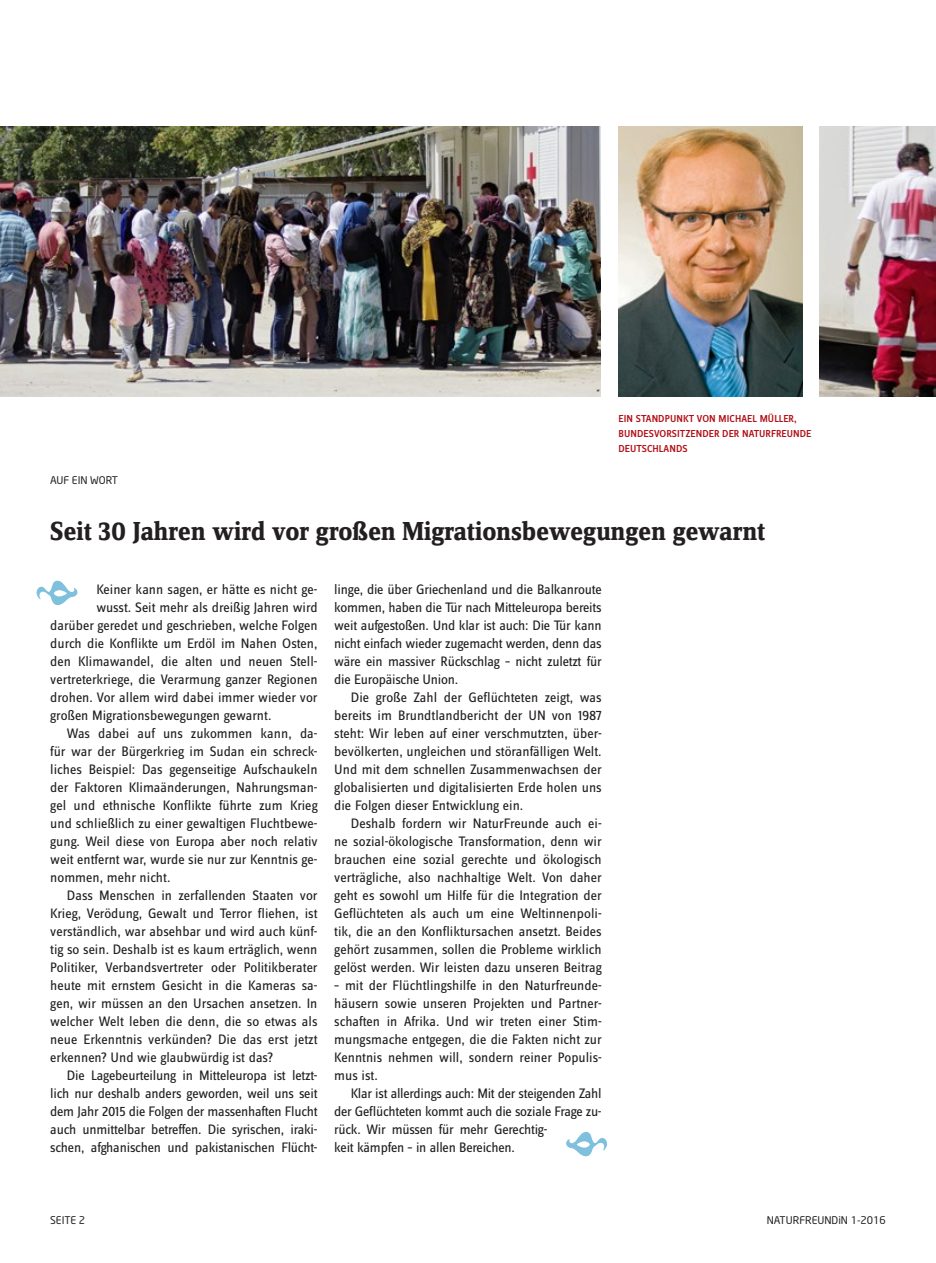
<style>
.page{position:relative;width:936px;height:1263px;background:#fff}
.page>*{position:absolute;margin:0;border:0;box-sizing:border-box;transform-origin:0 0}
.t1{font:27px "Zine Serif Dis OT Bld";color:#231f20}
.t2{font:14.25px/18px "Zine Sans Dis OT";color:#231f20;text-align:justify}
.t3{font:14.25px/18px "Zine Sans Dis OT";letter-spacing:-.02em;color:#231f20}
.t4{font:500 10.5px/15px "Zine Sans Dis OT";letter-spacing:.01em;color:#b00d15}
.t5{font:10.5px "Neo Sans";color:#231f20}
</style>
<div class="page">
<img style="left:0;top:126px;width:935px;height:270px">
<div style="left:601px;top:108px;width:218px;height:306px;background:#fff"></div>
<img style="left:618px;top:126px;width:184px;height:270px">
<p class="t4" style="left:618px;top:412px;width:194px">EIN STANDPUNKT VON MICHAEL MÜLLER,<br>BUNDESVORSITZENDER DER NATURFREUNDE<br>DEUTSCHLANDS</p>
<p class="t5" style="left:50px;top:474px;width:69px">AUF EIN WORT</p>
<h1 class="t1" style="left:50px;top:517px;width:716px">Seit 30 Jahren wird vor großen Migrationsbewegungen gewarnt</h1>
<p class="t2" style="left:96px;top:581px;width:223px">Keiner kann sagen, er hätte es nicht ge-</p>
<p class="t2" style="left:96px;top:599px;width:223px">wusst. Seit mehr als dreißig Jahren wird</p>
<p class="t2" style="left:50px;top:617px;width:269px">darüber geredet und geschrieben, welche Folgen</p>
<p class="t2" style="left:50px;top:635px;width:269px">durch die Konflikte um Erdöl im Nahen Osten,</p>
<p class="t2" style="left:50px;top:653px;width:269px">den Klimawandel, die alten und neuen Stell-</p>
<p class="t2" style="left:50px;top:671px;width:269px">vertreterkriege, die Verarmung ganzer Regionen</p>
<p class="t2" style="left:50px;top:689px;width:269px">drohen. Vor allem wird dabei immer wieder vor</p>
<p class="t2" style="left:50px;top:707px;width:223px">großen Migrationsbewegungen gewarnt.</p>
<p class="t2" style="left:67px;top:725px;width:252px">Was dabei auf uns zukommen kann, da-</p>
<p class="t2" style="left:50px;top:743px;width:269px">für war der Bürgerkrieg im Sudan ein schreck-</p>
<p class="t2" style="left:50px;top:761px;width:269px">liches Beispiel: Das gegenseitige Aufschaukeln</p>
<p class="t2" style="left:50px;top:779px;width:269px">der Faktoren Klimaänderungen, Nahrungsman-</p>
<p class="t2" style="left:50px;top:797px;width:269px">gel und ethnische Konflikte führte zum Krieg</p>
<p class="t2" style="left:50px;top:815px;width:269px">und schließlich zu einer gewaltigen Fluchtbewe-</p>
<p class="t2" style="left:50px;top:833px;width:269px">gung. Weil diese von Europa aber noch relativ</p>
<p class="t2" style="left:50px;top:851px;width:269px">weit entfernt war, wurde sie nur zur Kenntnis ge-</p>
<p class="t2" style="left:50px;top:869px;width:122px">nommen, mehr nicht.</p>
<p class="t2" style="left:67px;top:887px;width:252px">Dass Menschen in zerfallenden Staaten vor</p>
<p class="t2" style="left:50px;top:905px;width:269px">Krieg, Verödung, Gewalt und Terror fliehen, ist</p>
<p class="t2" style="left:50px;top:923px;width:269px">verständlich, war absehbar und wird auch künf-</p>
<p class="t2" style="left:50px;top:941px;width:269px">tig so sein. Deshalb ist es kaum erträglich, wenn</p>
<p class="t2" style="left:50px;top:959px;width:269px">Politiker, Verbandsvertreter oder Politikberater</p>
<p class="t2" style="left:50px;top:977px;width:269px">heute mit ernstem Gesicht in die Kameras sa-</p>
<p class="t2" style="left:50px;top:995px;width:269px">gen, wir müssen an den Ursachen ansetzen. In</p>
<p class="t2" style="left:50px;top:1013px;width:269px">welcher Welt leben die denn, die so etwas als</p>
<p class="t2" style="left:50px;top:1031px;width:269px">neue Erkenntnis verkünden? Die das erst jetzt</p>
<p class="t2" style="left:50px;top:1049px;width:224px">erkennen? Und wie glaubwürdig ist das?</p>
<p class="t2" style="left:67px;top:1067px;width:252px">Die Lagebeurteilung in Mitteleuropa ist letzt-</p>
<p class="t2" style="left:50px;top:1085px;width:269px">lich nur deshalb anders geworden, weil uns seit</p>
<p class="t2" style="left:50px;top:1103px;width:269px">dem Jahr 2015 die Folgen der massenhaften Flucht</p>
<p class="t2" style="left:50px;top:1121px;width:269px">auch unmittelbar betreffen. Die syrischen, iraki-</p>
<p class="t2" style="left:50px;top:1139px;width:269px">schen, afghanischen und pakistanischen Flücht-</p>
<p class="t2" style="left:334px;top:581px;width:269px">linge, die über Griechenland und die Balkanroute kommen, haben die Tür nach Mitteleuropa bereits weit aufgestoßen. Und klar ist auch: Die Tür kann nicht einfach wieder zugemacht werden, denn das wäre ein massiver Rückschlag – nicht zuletzt für die Europäische Union.</p>
<p class="t2" style="left:334px;top:689px;width:269px;text-indent:17px">Die große Zahl der Geflüchteten zeigt, was bereits im Brundtlandbericht der UN von 1987 steht: Wir leben auf einer verschmutzten, über&shy;bevölkerten, ungleichen und störanfälligen Welt.<br>Und mit dem schnellen Zusammenwachsen der globalisierten und digitalisierten Erde holen uns die Folgen dieser Entwicklung ein.</p>
<p class="t2" style="left:334px;top:815px;width:269px;text-indent:17px">Deshalb fordern wir NaturFreunde auch ei&shy;ne sozial-ökologische Transformation, denn wir brauchen eine sozial gerechte und ökologisch verträgliche, also nachhaltige Welt. Von daher geht es sowohl um Hilfe für die Integration der Geflüchteten als auch um eine Weltinnenpoli&shy;tik, die an den Konfliktursachen ansetzt. Beides gehört zusammen, sollen die Probleme wirklich gelöst werden. Wir leisten dazu unseren Beitrag</p>
<p class="t2" style="left:334px;top:977px;width:269px">– mit der Flüchtlingshilfe in den Naturfreunde&shy;häusern sowie unseren Projekten und Partner&shy;schaften in Afrika. Und wir treten einer Stim&shy;mungsmache entgegen, die die Fakten nicht zur Kenntnis nehmen will, sondern reiner Populis&shy;mus ist.</p>
<p class="t3" style="left:334px;top:1085px;width:269px;text-indent:17px">Klar ist allerdings auch: Mit der steigenden Zahl der Geflüchteten kommt auch die soziale Frage zu&shy;rück. Wir müssen für mehr Gerechtig-<br>keit kämpfen – in allen Bereichen.</p>
<p class="t5" style="left:50px;top:1214px;width:37px">SEITE 2</p>
<p class="t5" style="left:766px;top:1214px;width:121px">NATURFREUNDiN 1-2016</p>
</div>
